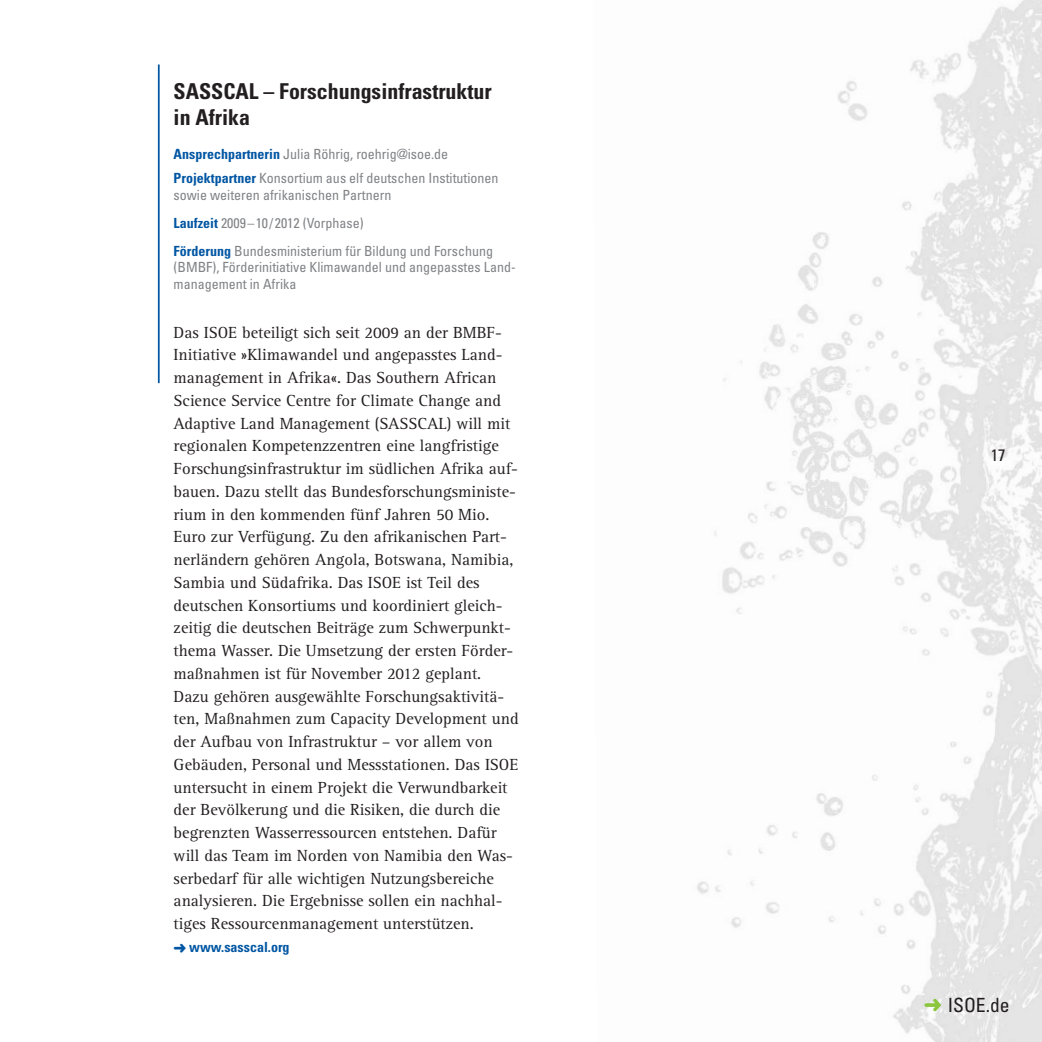
<style>
.page{position:relative;width:1042px;height:1042px;background:#fff}
.page>*{position:absolute;margin:0;border:0;box-sizing:border-box;transform-origin:0 0}
.t1{font:700 condensed 21.88px/26.2px "Univers";color:#231f20}
.t2{font:condensed 19.6px "Univers";color:#231f20}
.t3{font:16.62px/22.8px "Rotis Serif Pro";color:#231f20}
.t4{font:condensed 16.62px "Univers";color:#231f20}
.t5{font:condensed 14px/28px "Univers";color:#808285}
.t6{font:700 condensed 14px "Univers";color:#0156a3}
.s1{font-weight:700;color:#0156a3}
</style>
<div class="page">
<img style="left:697px;top:0;width:345px;height:1042px">
<hr style="left:158px;top:64px;width:2px;height:319px;background:#0156a3">
<svg style="left:924px;top:997px;width:17px;height:15px"></svg>
<h1 class="t1" style="left:174px;top:80px;width:320px">SASSCAL – Forschungsinfrastruktur in Afrika</h1>
<p class="t5" style="left:174px;top:144px;width:326px;line-height:23.6px"><span class="s1">Ansprechpartnerin</span> Julia Röhrig, roehrig@isoe.de<br><span class="s1">Projektpartner</span> Konsortium aus elf deutschen Institutionen</p>
<p class="t5" style="left:174px;top:182px;width:321px">sowie weiteren afrikanischen Partnern<br><span class="s1">Laufzeit</span> 2009–10/2012 (Vorphase)<br><span class="s1">Förderung</span> Bundesministerium für Bildung und Forschung</p>
<p class="t5" style="left:174px;top:260px;width:343px;line-height:16.6px">(BMBF), Förderinitiative Klimawandel und angepasstes Land&shy;management in Afrika</p>
<p class="t3" style="left:174px;top:322px;width:346px">Das ISOE beteiligt sich seit 2009 an der BMBF-Initiative »Klimawandel und angepasstes Land&shy;management in Afrika«. Das Southern African Science Service Centre for Climate Change and Adaptive Land Management (SASSCAL) will mit regionalen Kompetenzzentren eine langfristige Forschungsinfrastruktur im südlichen Afrika auf&shy;bauen. Dazu stellt das Bundesforschungsministe&shy;rium in den kommenden fünf Jahren 50 Mio.<br>Euro zur Verfügung. Zu den afrikanischen Part&shy;nerländern gehören Angola, Botswana, Namibia, Sambia und Südafrika. Das ISOE ist Teil des deutschen Konsortiums und koordiniert gleich&shy;zeitig die deutschen Beiträge zum Schwerpunkt&shy;thema Wasser. Die Umsetzung der ersten Förder&shy;maßnahmen ist für November 2012 geplant.<br>Dazu gehören ausgewählte Forschungsaktivitä&shy;ten, Maßnahmen zum Capacity Development und der Aufbau von Infrastruktur – vor allem von Gebäuden, Personal und Messstationen. Das ISOE untersucht in einem Projekt die Verwundbarkeit der Bevölkerung und die Risiken, die durch die begrenzten Wasserressourcen entstehen. Dafür will das Team im Norden von Namibia den Was&shy;serbedarf für alle wichtigen Nutzungsbereiche analysieren. Die Ergebnisse sollen ein nachhal&shy;tiges Ressourcenmanagement unterstützen.</p>
<p class="t6" style="left:174px;top:942px;width:117px">➜ www.sasscal.org</p>
<p class="t4" style="left:990px;top:449px;width:16px">17</p>
<p class="t2" style="left:947px;top:997px;width:63px">ISOE.de</p>
</div>
